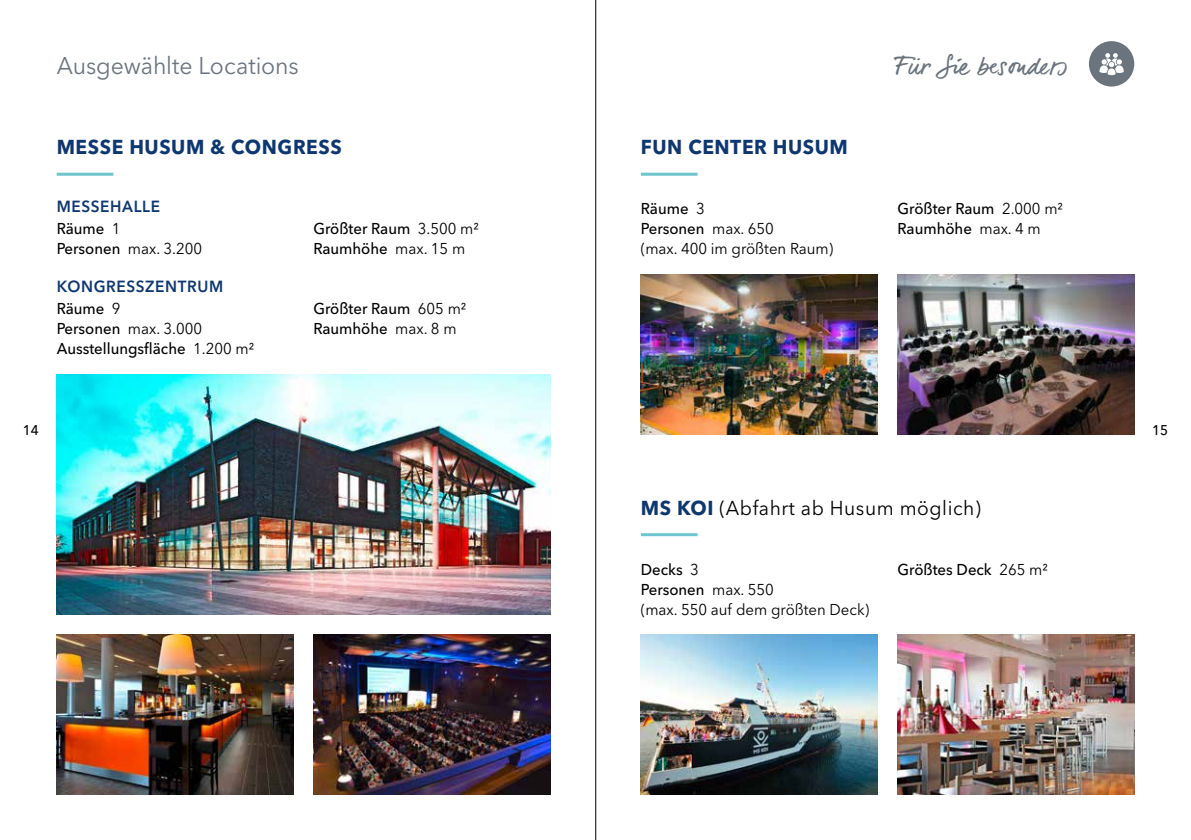
<style>
.page{position:relative;width:1191px;height:840px;background:#fff}
.page>*{position:absolute;margin:0;border:0;box-sizing:border-box;transform-origin:0 0}
.t1{font:25px "dear Joe 6";color:#6b747d;scale:.96 1}
.t2{font:24px "Avenir Next LT Pro";letter-spacing:-.005em;color:#6b747d;scale:.96 1}
.t3{font:700 20px "Avenir Next LT Pro";letter-spacing:.03em;color:#0e3770;scale:.96 1}
.t4{font:20px "Avenir Next LT Pro";letter-spacing:.03em;color:#000;scale:.96 1}
.t5{font:600 16px "Avenir Next LT Pro";letter-spacing:.04em;color:#0e3770;scale:.96 1}
.t6{font:500 15.6px/20px "Avenir Next LT Pro";color:#000;scale:.96 1}
.t7{font:15.6px/20px "Avenir Next LT Pro";color:#000;scale:.96 1}
.t8{font:500 14px "Avenir Next LT Pro";color:#000;scale:.96 1}
.s1{font-weight:400}
.s2{font-weight:500}
.s3{font-weight:700;color:#0e3770}
</style>
<div class="page">
<img style="left:641px;top:274px;width:236px;height:160px">
<img style="left:897px;top:274px;width:237px;height:160px">
<hr style="left:641px;top:173px;width:56px;height:3px;background:#6ec5cd">
<img style="left:641px;top:634px;width:236px;height:160px">
<img style="left:897px;top:634px;width:237px;height:160px">
<hr style="left:641px;top:533px;width:56px;height:3px;background:#6ec5cd">
<svg style="left:1089px;top:41px;width:45px;height:45px"></svg>
<img style="left:56px;top:0;width:540px;height:839px">
<h2 class="t2" style="left:57px;top:51px;width:254px">Ausgewählte Locations</h2>
<h1 class="t1" style="left:894px;top:51px;width:182px">Für Sie besonders</h1>
<p class="t3" style="left:57px;top:135px;width:298px">MESSE HUSUM &amp; CONGRESS</p>
<p class="t3" style="left:641px;top:135px;width:217px">FUN CENTER HUSUM</p>
<p class="t5" style="left:57px;top:197px;width:109px">MESSEHALLE</p>
<p class="t6" style="left:57px;top:219px;width:153px">Räume <span class="s1">1<br></span>Personen <span class="s1">max. 3.200</span></p>
<p class="t6" style="left:313px;top:219px;width:174px">Größter Raum <span class="s1">3.500 m²<br></span>Raumhöhe <span class="s1">max. 15 m</span></p>
<p class="t5" style="left:57px;top:277px;width:175px">KONGRESSZENTRUM</p>
<p class="t6" style="left:57px;top:299px;width:207px">Räume <span class="s1">9<br></span>Personen <span class="s1">max. 3.000<br></span>Ausstellungsfläche <span class="s1">1.200 m²</span></p>
<p class="t6" style="left:313px;top:299px;width:161px">Größter Raum <span class="s1">605 m²<br></span>Raumhöhe <span class="s1">max. 8 m</span></p>
<p class="t7" style="left:641px;top:199px;width:202px"><span class="s2">Räume</span> 3<br><span class="s2">Personen</span> max. 650<br>(max. 400 im größten Raum)</p>
<p class="t6" style="left:897px;top:199px;width:174px">Größter Raum <span class="s1">2.000 m²<br></span>Raumhöhe <span class="s1">max. 4 m</span></p>
<p class="t8" style="left:23px;top:421px;width:18px">14</p>
<p class="t8" style="left:1152px;top:421px;width:18px">15</p>
<p class="t4" style="left:641px;top:495px;width:355px"><span class="s3">MS KOI</span> (Abfahrt ab Husum möglich)</p>
<p class="t7" style="left:641px;top:559px;width:239px"><span class="s2">Decks</span> 3<br><span class="s2">Personen</span> max. 550<br>(max. 550 auf dem größten Deck)</p>
<p class="t6" style="left:897px;top:559px;width:158px">Größtes Deck <span class="s1">265 m²</span></p>
</div>
